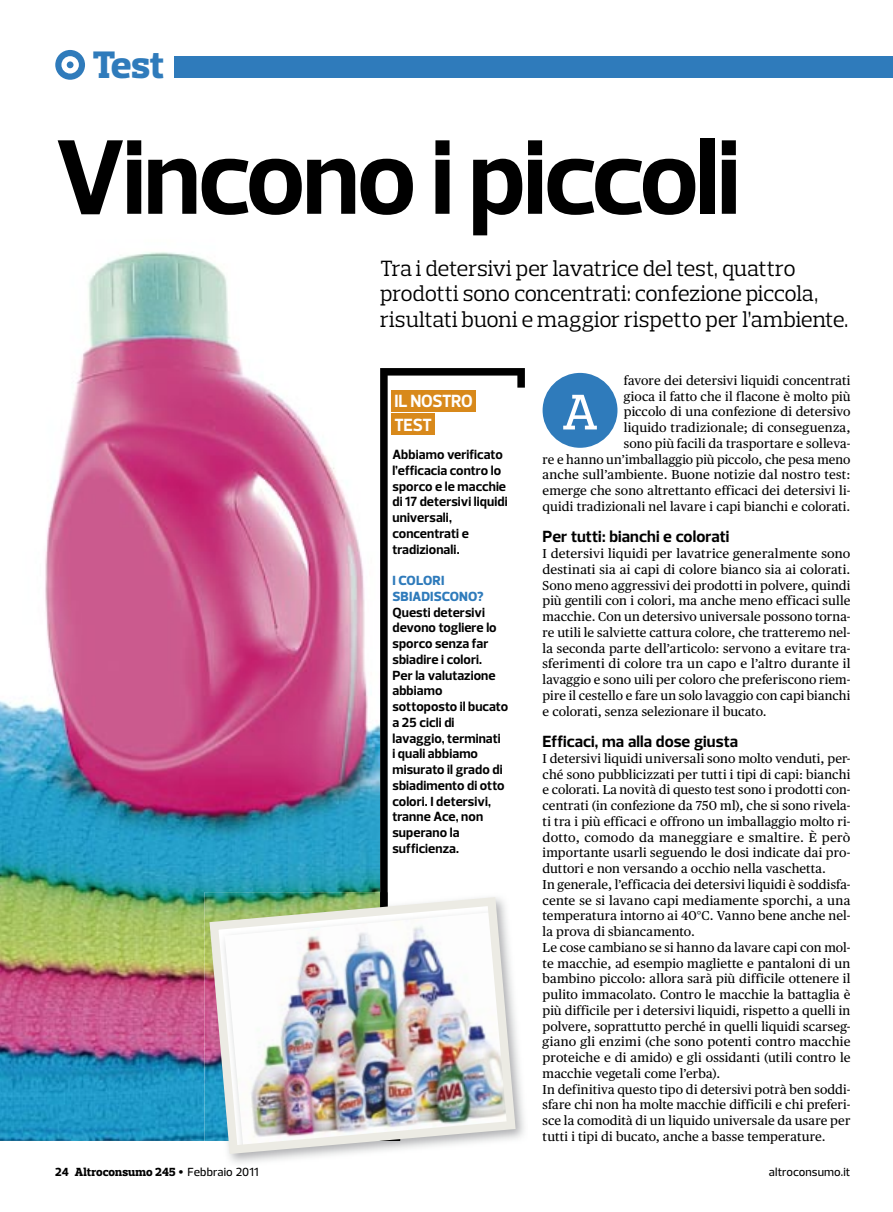
<style>
.page{position:relative;width:893px;height:1212px;background:#fff}
.page>*{position:absolute;margin:0;border:0;box-sizing:border-box;transform-origin:0 0}
.t1{font:700 108px "Prelo";letter-spacing:-.025em;color:#000}
.t2{font:500 51px "Prelo Slab";color:#fff}
.t3{font:800 39px "Prelo Slab";color:#2f7bbb}
.t4{font:22.5px/25.5px "Prelo Slab";letter-spacing:-.015em;color:#000}
.t5{font:700 18px/23.2px "Prelo";letter-spacing:-.02em;color:#fff;scale:.94 1}
.t6{font:700 16.5px "Prelo";letter-spacing:.005em;color:#000}
.t7{font:700 13.5px/15.8px "Prelo";letter-spacing:.005em;color:#000}
.t8{font:800 13.5px/15.8px "Prelo";letter-spacing:.005em;color:#2f7bbb}
.t9{font:12.9px/15.8px "Publico Text";letter-spacing:.01em;color:#000;text-align:right}
.t10{font:800 12px "Prelo Slab";letter-spacing:.005em;color:#000}
.t11{font:500 12px "Prelo";letter-spacing:.005em;color:#000}
.s1{font-family:"Prelo"}
.s2{font-family:"Publico Text";font-weight:400}
.s3{font-family:"Prelo";font-weight:500}
</style>
<div class="page">
<img style="left:0;top:56px;width:380px;height:1085px">
<svg style="left:380px;top:368px;width:145px;height:524px"></svg>
<div style="left:391px;top:390px;width:85px;height:21px;background:#d8891b"></div>
<div style="left:391px;top:413px;width:44px;height:21px;background:#d8891b"></div>
<div style="left:174px;top:57px;width:719px;height:21px;background:#2f7bbb"></div>
<svg style="left:55px;top:50px;width:30px;height:30px"></svg>
<img style="left:204px;top:892px;width:184px;height:249px">
<img style="left:209px;top:897px;width:307px;height:257px">
<div style="left:543px;top:373px;width:74px;height:75px;background:#2f7bbb;border-radius:50%"></div>
<h3 class="t3" style="left:93px;top:41px;width:73px">Test</h3>
<h1 class="t1" style="left:55px;top:111px;width:687px">Vincono i piccoli</h1>
<h3 class="t4" style="left:380px;top:255px;width:470px">Tra i detersivi per lavatrice del test, quattro prodotti sono concentrati: confezione piccola, risultati buoni e maggior rispetto per l’ambiente.</h3>
<h3 class="t5" style="left:394px;top:390px;width:85px">IL NOSTRO<br>TEST</h3>
<p class="t7" style="left:392px;top:447px;width:117px">Abbiamo verificato l’efficacia contro lo sporco e le macchie di 17 detersivi liquidi universali, concentrati e tradizionali.</p>
<p class="t8" style="left:392px;top:573px;width:93px">I COLORI<br>SBIADISCONO?</p>
<p class="t7" style="left:392px;top:604px;width:117px">Questi detersivi devono togliere lo sporco senza far sbiadire i colori.<br>Per la valutazione abbiamo sottoposto il bucato a 25 cicli di lavaggio, terminati<br>i quali abbiamo misurato il grado di sbiadimento di otto colori. I detersivi, tranne Ace, non superano la sufficienza.</p>
<p class="t9" style="left:543px;top:372px;width:309px">favore dei detersivi liquidi concentrati<br>gioca il fatto che il flacone è molto più<br>piccolo di una confezione di detersivo<br>liquido tradizionale; di conseguenza,<br>sono più facili da trasportare e solleva-<br>re e hanno un’imballaggio più piccolo, che pesa meno anche sull’ambiente. Buone notizie dal nostro test: emerge che sono altrettanto efficaci dei detersivi li&shy;quidi tradizionali nel lavare i capi bianchi e colorati.</p>
<p class="t6" style="left:543px;top:527px;width:188px">Per tutti: bianchi e colorati</p>
<p class="t9" style="left:543px;top:546px;width:309px;text-align:justify">I detersivi liquidi per lavatrice generalmente sono destinati sia ai capi di colore bianco sia ai colorati.<br>Sono meno aggressivi dei prodotti in polvere, quindi più gentili con i colori, ma anche meno efficaci sulle macchie. Con un detersivo universale possono torna&shy;re utili le salviette cattura colore, che tratteremo nel&shy;la seconda parte dell’articolo: servono a evitare tra&shy;sferimenti di colore tra un capo e l’altro durante il lavaggio e sono uili per coloro che preferiscono riem&shy;pire il cestello e fare un solo lavaggio con capi bianchi e colorati, senza selezionare il bucato.</p>
<p class="t6" style="left:543px;top:731px;width:197px">Efficaci, ma alla dose giusta</p>
<p class="t9" style="left:543px;top:750px;width:309px;text-align:left">I detersivi liquidi universali sono molto venduti, per&shy;ché sono pubblicizzati per tutti i tipi di capi: bianchi e colorati. La novità di questo test sono i prodotti con&shy;centrati (in confezione da 750 ml), che si sono rivela&shy;ti tra i più efficaci e offrono un imballaggio molto ri&shy;dotto, comodo da maneggiare e smaltire. È però importante usarli seguendo le dosi indicate dai pro&shy;duttori e non versando a occhio nella vaschetta.<br>In generale, l’efficacia dei detersivi liquidi è soddisfa&shy;cente se si lavano capi mediamente sporchi, a una temperatura intorno ai 40°C. Vanno bene anche nel&shy;la prova di sbiancamento.<br>Le cose cambiano se si hanno da lavare capi con mol&shy;te macchie, ad esempio magliette e pantaloni di un bambino piccolo: allora sarà più difficile ottenere il pulito immacolato. Contro le macchie la battaglia è più difficile per i detersivi liquidi, rispetto a quelli in polvere, soprattutto perché in quelli liquidi scarseg&shy;giano gli enzimi (che sono potenti contro macchie proteiche e di amido) e gli ossidanti (utili contro le macchie vegetali come l’erba).<br>In definitiva questo tipo di detersivi potrà ben soddi&shy;sfare chi non ha molte macchie difficili e chi preferi&shy;sce la comodità di un liquido universale da usare per tutti i tipi di bucato, anche a basse temperature.</p>
<h2 class="t2" style="left:562px;top:381px;width:37px">A</h2>
<p class="t10" style="left:55px;top:1164px;width:205px"><span class="s1">24</span> Altroconsumo 245 <span class="s2">•</span> <span class="s3">Febbraio 2011</span></p>
<p class="t11" style="left:769px;top:1164px;width:83px">altroconsumo.it</p>
</div>
